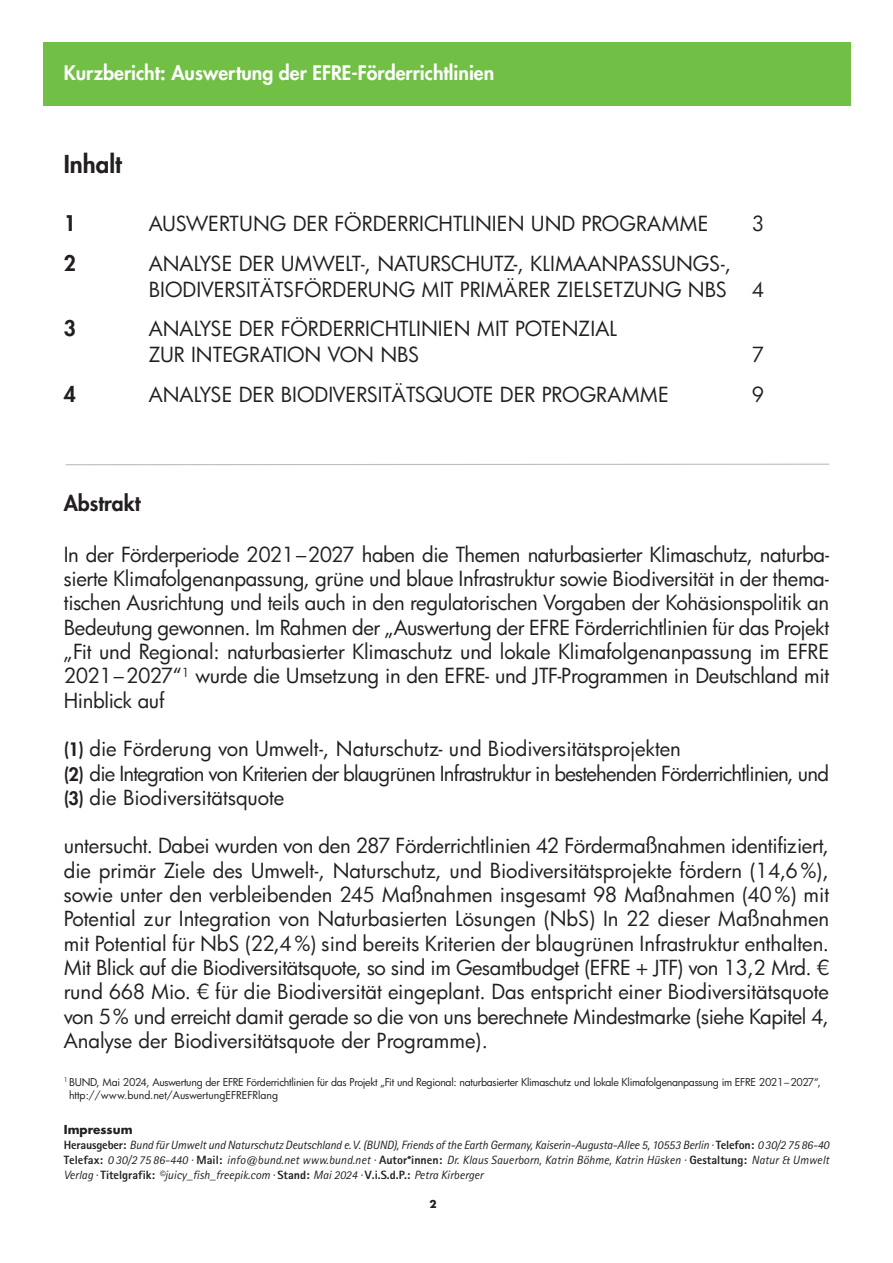
<style>
.page{position:relative;width:893px;height:1263px;background:#fff}
.page>*{position:absolute;margin:0;border:0;box-sizing:border-box;transform-origin:0 0}
.t1{font:800 24px "Futura";color:#231f20}
.t2{font:800 21px "Futura";color:#231f20}
.t3{font:20.25px/24.3px "Futura";letter-spacing:-.005em;color:#231f20;text-align:justify}
.t4{font:20.25px/24.3px "Futura";letter-spacing:-.035em;color:#231f20}
.t5{font:800 19.5px "Futura";color:#fff}
.t6{font:italic 12px/15px "Agfa Rotis Sans Serif";color:#231f20;text-align:justify}
.t7{font:700 12px "Futura";color:#231f20}
.t8{font:10.5px/13.5px "Futura";letter-spacing:-.025em;color:#231f20}
.t9{font:700 10.5px "Futura";color:#231f20}
.s1{font-weight:800;font-size:18px}
.s2{font-weight:800;font-style:normal}
</style>
<div class="page">
<div style="left:43px;top:43px;width:807px;height:63px;background:#71bf44"></div>
<svg style="left:65px;top:463px;width:765px;height:3px"></svg>
<p class="t5" style="left:64px;top:64px;width:432px">Kurzbericht: Auswertung der EFRE-Förderrichtlinien</p>
<p class="t1" style="left:64px;top:153px;width:59px">Inhalt</p>
<p class="t2" style="left:64px;top:213px;width:14px">1</p>
<p class="t3" style="left:149px;top:212px;width:561px">AUSWERTUNG DER FÖRDERRICHTLINIEN UND PROGRAMME</p>
<p class="t3" style="left:752px;top:212px;width:14px">3</p>
<p class="t2" style="left:64px;top:254px;width:14px">2</p>
<p class="t3" style="left:149px;top:252px;width:617px;line-height:25.5px">ANALYSE DER UMWELT-, NATURSCHUTZ-, KLIMAANPASSUNGS-,<br>BIODIVERSITÄTSFÖRDERUNG MIT PRIMÄRER ZIELSETZUNG NBS 4</p>
<p class="t2" style="left:64px;top:319px;width:14px">3</p>
<p class="t3" style="left:149px;top:317px;width:470px;line-height:25.5px">ANALYSE DER FÖRDERRICHTLINIEN MIT POTENZIAL<br>ZUR INTEGRATION VON NBS</p>
<p class="t3" style="left:752px;top:343px;width:14px">7</p>
<p class="t2" style="left:64px;top:384px;width:14px">4</p>
<p class="t3" style="left:149px;top:382px;width:521px">ANALYSE DER BIODIVERSITÄTSQUOTE DER PROGRAMME</p>
<p class="t3" style="left:752px;top:382px;width:14px">9</p>
<p class="t2" style="left:64px;top:493px;width:78px">Abstrakt</p>
<p class="t3" style="left:64px;top:543px;width:767px">In der Förderperiode 2021–2027 haben die Themen naturbasierter Klimaschutz, naturba&shy;sierte Klimafolgenanpassung, grüne und blaue Infrastruktur sowie Biodiversität in der thema&shy;tischen Ausrichtung und teils auch in den regulatorischen Vorgaben der Kohäsionspolitik an Bedeutung gewonnen. Im Rahmen der „Auswertung der EFRE Förderrichtlinien für das Projekt „Fit und Regional: naturbasierter Klimaschutz und lokale Klimafolgenanpassung im EFRE 2021–2027“<sup>1</sup> wurde die Umsetzung in den EFRE- und JTF-Programmen in Deutschland mit Hinblick auf</p>
<p class="t4" style="left:64px;top:737px;width:767px"><span class="s1">(1)</span> die Förderung von Umwelt-, Naturschutz- und Biodiversitätsprojekten<br><span class="s1">(2)</span> die Integration von Kriterien der blaugrünen Infrastruktur in bestehenden Förderrichtlinien, und <span class="s1">(3)</span> die Biodiversitätsquote</p>
<p class="t3" style="left:64px;top:834px;width:767px">untersucht. Dabei wurden von den 287 Förderrichtlinien 42 Fördermaßnahmen identifiziert, die primär Ziele des Umwelt-, Naturschutz, und Biodiversitätsprojekte fördern (14,6%), sowie unter den verbleibenden 245 Maßnahmen insgesamt 98 Maßnahmen (40%) mit Potential zur Integration von Naturbasierten Lösungen (NbS) In 22 dieser Maßnahmen mit Potential für NbS (22,4%) sind bereits Kriterien der blaugrünen Infrastruktur enthalten.<br>Mit Blick auf die Biodiversitätsquote, so sind im Gesamtbudget (EFRE + JTF) von 13,2 Mrd. € rund 668 Mio. € für die Biodiversität eingeplant. Das entspricht einer Biodiversitätsquote von 5% und erreicht damit gerade so die von uns berechnete Mindestmarke (siehe Kapitel 4, Analyse der Biodiversitätsquote der Programme).</p>
<p class="t8" style="left:69px;top:1075px;width:753px;text-indent:-5px"><sup>1</sup> BUND, Mai 2024, Auswertung der EFRE Förderrichtlinien für das Projekt „Fit und Regional: naturbasierter Klimaschutz und lokale Klimafolgenanpassung im EFRE 2021–2027“, http://www.bund.net/AuswertungEFREFRlang</p>
<p class="t7" style="left:64px;top:1124px;width:70px">Impressum</p>
<p class="t6" style="left:64px;top:1139px;width:767px"><span class="s2">Herausgeber:</span> Bund für Umwelt und Naturschutz Deutschland e.V. (BUND), Friends of the Earth Germany, Kaiserin-Augusta-Allee 5, 10553 Berlin · <span class="s2">Telefon:</span> 0 30/2 75 86-40<br><span class="s2">Telefax:</span> 0 30/2 75 86-440 · <span class="s2">Mail:</span> info@bund.net www.bund.net · <span class="s2">Autor*innen:</span> Dr. Klaus Sauerborn, Katrin Böhme, Katrin Hüsken · <span class="s2">Gestaltung:</span> Natur &amp; Umwelt Verlag · <span class="s2">Titelgrafik:</span> ©juicy_fish_freepik.com · <span class="s2">Stand:</span> Mai 2024 · <span class="s2">V.i.S.d.P.:</span> Petra Kirberger</p>
<p class="t9" style="left:429px;top:1199px;width:9px">2</p>
</div>
